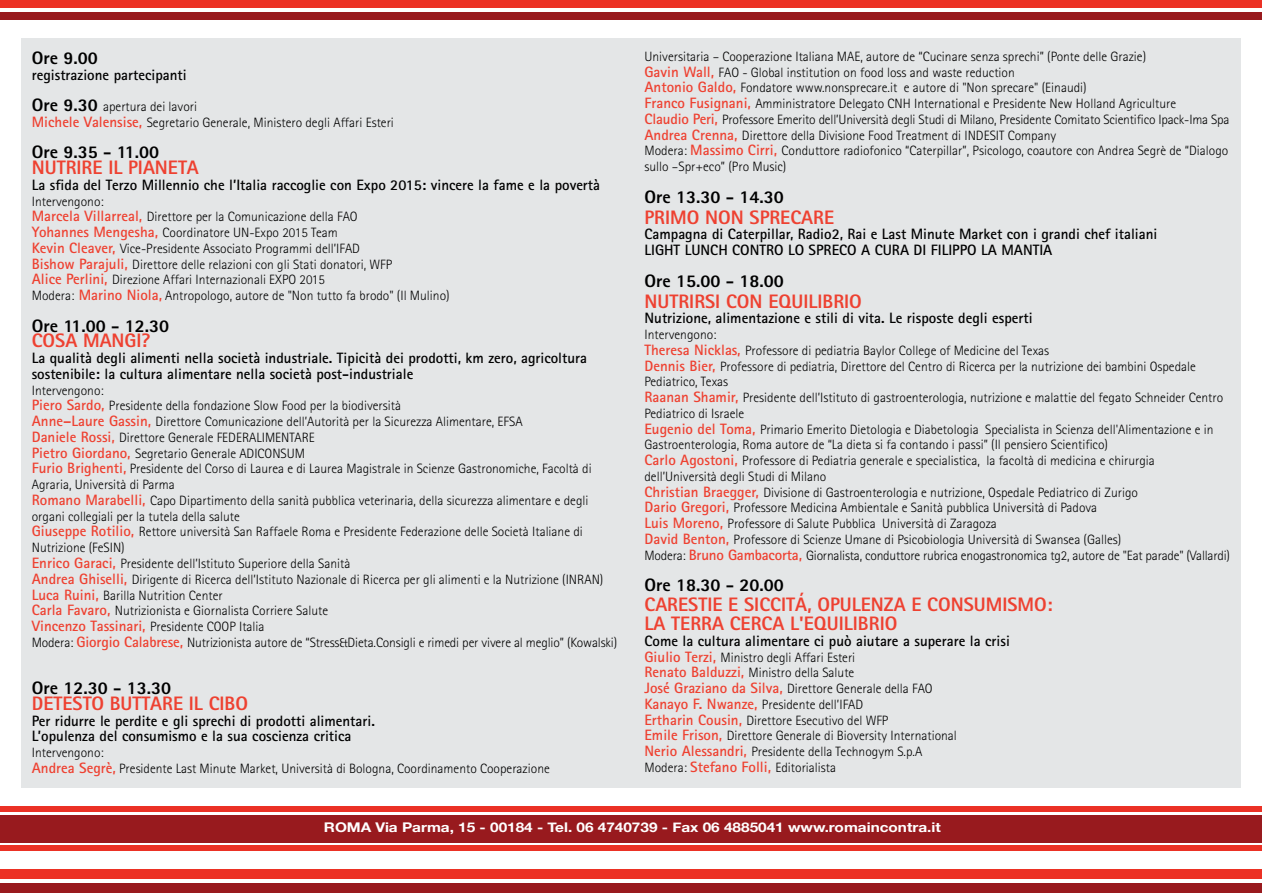
<style>
.page{position:relative;width:1262px;height:893px;background:#fff}
.page>*{position:absolute;margin:0;border:0;box-sizing:border-box;transform-origin:0 0}
.t1{font:800 19.5px/19.5px "Rotis Sans Serif";color:#ee4131}
.t2{font:800 18px "Rotis Sans Serif";color:#000}
.t3{font:700 15px/15.8px "Rotis Sans Serif";color:#000}
.t4{font:300 13.5px/15.8px "Rotis Sans Serif";color:#000}
.t5{font:700 13.35px "Helvetica Neue";color:#fff;scale:1.15 1}
.s1{font-weight:800;font-size:18px}
.s2{font-weight:700;font-size:15px;color:#ee4131}
</style>
<div class="page">
<div style="left:0;top:869px;width:1262px;height:9px;background:#ec3124"></div>
<div style="left:0;top:884px;width:1262px;height:9px;background:#991a1e"></div>
<div style="left:0;top:0;width:1262px;height:8px;background:#ec3124"></div>
<div style="left:0;top:12px;width:1262px;height:8px;background:#991a1e"></div>
<div style="left:0;top:806px;width:1262px;height:6px;background:#eb3125"></div>
<div style="left:0;top:845px;width:1262px;height:6px;background:#eb3125"></div>
<div style="left:0;top:815px;width:1262px;height:27px;background:#981a1e"></div>
<div style="left:21px;top:38px;width:1220px;height:750px;background:#e4e6e7"></div>
<h2 class="t2" style="left:32px;top:46px;width:68px">Ore 9.00</h2>
<p class="t3" style="left:32px;top:66px;width:156px">registrazione partecipanti</p>
<p class="t4" style="left:32px;top:99px;width:364px"><span class="s1">Ore 9.30</span> apertura dei lavori<br><span class="s2">Michele Valensise,</span> Segretario Generale, Ministero degli Affari Esteri</p>
<h2 class="t2" style="left:32px;top:141px;width:129px">Ore 9.35 - 11.00</h2>
<h1 class="t1" style="left:32px;top:158px;width:168px">NUTRIRE IL PIANETA</h1>
<p class="t3" style="left:32px;top:177px;width:570px">La sfida del Terzo Millennio che l’Italia raccoglie con Expo 2015: vincere la fame e la povertà</p>
<p class="t4" style="left:32px;top:193px;width:419px">Intervengono:<br><span class="s2">Marcela Villarreal,</span> Direttore per la Comunicazione della FAO<br><span class="s2">Yohannes Mengesha,</span> Coordinatore UN-Expo 2015 Team<br><span class="s2">Kevin Cleaver,</span> Vice-Presidente Associato Programmi dell’IFAD<br><span class="s2">Bishow Parajuli,</span> Direttore delle relazioni con gli Stati donatori, WFP<br><span class="s2">Alice Perlini,</span> Direzione Affari Internazionali EXPO 2015<br>Modera: <span class="s2">Marino Niola,</span> Antropologo, autore de "Non tutto fa brodo" (Il Mulino)</p>
<h2 class="t2" style="left:32px;top:314px;width:139px">Ore 11.00 - 12.30</h2>
<h1 class="t1" style="left:32px;top:331px;width:120px">COSA MANGI?</h1>
<p class="t3" style="left:32px;top:350px;width:557px">La qualità degli alimenti nella società industriale. Tipicità dei prodotti, km zero, agricoltura sostenibile: la cultura alimentare nella società post-industriale</p>
<p class="t4" style="left:32px;top:382px;width:587px">Intervengono:<br><span class="s2">Piero Sardo,</span> Presidente della fondazione Slow Food per la biodiversità<br><span class="s2">Anne–Laure Gassin,</span> Direttore Comunicazione dell’Autorità per la Sicurezza Alimentare, EFSA<br><span class="s2">Daniele Rossi,</span> Direttore Generale FEDERALIMENTARE<br><span class="s2">Pietro Giordano,</span> Segretario Generale ADICONSUM<br><span class="s2">Furio Brighenti,</span> Presidente del Corso di Laurea e di Laurea Magistrale in Scienze Gastronomiche, Facoltà di Agraria, Università di Parma<br><span class="s2">Romano Marabelli,</span> Capo Dipartimento della sanità pubblica veterinaria, della sicurezza alimentare e degli organi collegiali per la tutela della salute<br><span class="s2">Giuseppe Rotilio,</span> Rettore università San Raffaele Roma e Presidente Federazione delle Società Italiane di Nutrizione (FeSIN)<br><span class="s2">Enrico Garaci,</span> Presidente dell’Istituto Superiore della Sanità<br><span class="s2">Andrea Ghiselli,</span> Dirigente di Ricerca dell’Istituto Nazionale di Ricerca per gli alimenti e la Nutrizione (INRAN)<br><span class="s2">Luca Ruini,</span> Barilla Nutrition Center<br><span class="s2">Carla Favaro,</span> Nutrizionista e Giornalista Corriere Salute<br><span class="s2">Vincenzo Tassinari,</span> Presidente COOP Italia<br>Modera: <span class="s2">Giorgio Calabrese,</span> Nutrizionista autore de “Stress&amp;Dieta.Consigli e rimedi per vivere al meglio” (Kowalski)</p>
<h2 class="t2" style="left:32px;top:676px;width:141px">Ore 12.30 - 13.30</h2>
<h1 class="t1" style="left:32px;top:693px;width:218px">DETESTO BUTTARE IL CIBO</h1>
<p class="t3" style="left:32px;top:712px;width:345px">Per ridurre le perdite e gli sprechi di prodotti alimentari.<br>L’opulenza del consumismo e la sua coscienza critica</p>
<p class="t4" style="left:32px;top:745px;width:520px">Intervengono:<br><span class="s2">Andrea Segrè,</span> Presidente Last Minute Market, Università di Bologna, Coordinamento Cooperazione</p>
<p class="t4" style="left:644px;top:48px;width:586px">Universitaria – Cooperazione Italiana MAE, autore de “Cucinare senza sprechi” (Ponte delle Grazie)<br><span class="s2">Gavin Wall,</span> FAO - Global institution on food loss and waste reduction<br><span class="s2">Antonio Galdo,</span> Fondatore www.nonsprecare.it e autore di "Non sprecare" (Einaudi)<br><span class="s2">Franco Fusignani,</span> Amministratore Delegato CNH International e Presidente New Holland Agriculture<br><span class="s2">Claudio Peri,</span> Professore Emerito dell’Università degli Studi di Milano, Presidente Comitato Scientifico Ipack-Ima Spa <span class="s2">Andrea Crenna,</span> Direttore della Divisione Food Treatment di INDESIT Company<br>Modera: <span class="s2">Massimo Cirri,</span> Conduttore radiofonico “Caterpillar”, Psicologo, coautore con Andrea Segrè de “Dialogo sullo –Spr+eco” (Pro Music)</p>
<h2 class="t2" style="left:644px;top:185px;width:141px">Ore 13.30 - 14.30</h2>
<h1 class="t1" style="left:644px;top:207px;width:191px">PRIMO NON SPRECARE</h1>
<p class="t3" style="left:644px;top:226px;width:514px">Campagna di Caterpillar, Radio2, Rai e Last Minute Market con i grandi chef italiani<br>LIGHT LUNCH CONTRO LO SPRECO A CURA DI FILIPPO LA MANTIA</p>
<h2 class="t2" style="left:644px;top:269px;width:141px">Ore 15.00 - 18.00</h2>
<h1 class="t1" style="left:644px;top:291px;width:219px">NUTRIRSI CON EQUILIBRIO</h1>
<p class="t3" style="left:644px;top:310px;width:390px">Nutrizione, alimentazione e stili di vita. Le risposte degli esperti</p>
<p class="t4" style="left:644px;top:327px;width:587px">Intervengono:<br><span class="s2">Theresa Nicklas,</span> Professore di pediatria Baylor College of Medicine del Texas<br><span class="s2">Dennis Bier,</span> Professore di pediatria, Direttore del Centro di Ricerca per la nutrizione dei bambini Ospedale Pediatrico, Texas<br><span class="s2">Raanan Shamir,</span> Presidente dell’Istituto di gastroenterologia, nutrizione e malattie del fegato Schneider Centro Pediatrico di Israele<br><span class="s2">Eugenio del Toma,</span> Primario Emerito Dietologia e Diabetologia Specialista in Scienza dell'Alimentazione e in Gastroenterologia, Roma autore de “La dieta si fa contando i passi” (Il pensiero Scientifico)<br><span class="s2">Carlo Agostoni,</span> Professore di Pediatria generale e specialistica, la facoltà di medicina e chirurgia dell’Università degli Studi di Milano<br><span class="s2">Christian Braegger,</span> Divisione di Gastroenterologia e nutrizione, Ospedale Pediatrico di Zurigo<br><span class="s2">Dario Gregori,</span> Professore Medicina Ambientale e Sanità pubblica Università di Padova<br><span class="s2">Luis Moreno,</span> Professore di Salute Pubblica Università di Zaragoza<br><span class="s2">David Benton,</span> Professore di Scienze Umane di Psicobiologia Università di Swansea (Galles)<br>Modera: <span class="s2">Bruno Gambacorta,</span> Giornalista, conduttore rubrica enogastronomica tg2, autore de "Eat parade" (Vallardi)</p>
<h2 class="t2" style="left:644px;top:574px;width:141px">Ore 18.30 - 20.00</h2>
<h1 class="t1" style="left:644px;top:594px;width:410px">CARESTIE E SICCITÁ, OPULENZA E CONSUMISMO:<br>LA TERRA CERCA L'EQUILIBRIO</h1>
<p class="t3" style="left:644px;top:633px;width:367px">Come la cultura alimentare ci può aiutare a superare la crisi</p>
<p class="t4" style="left:644px;top:649px;width:314px"><span class="s2">Giulio Terzi,</span> Ministro degli Affari Esteri<br><span class="s2">Renato Balduzzi,</span> Ministro della Salute<br><span class="s2">José Graziano da Silva,</span> Direttore Generale della FAO <span class="s2">Kanayo F. Nwanze,</span> Presidente dell’IFAD<br><span class="s2">Ertharin Cousin,</span> Direttore Esecutivo del WFP<br><span class="s2">Emile Frison,</span> Direttore Generale di Bioversity International <span class="s2">Nerio Alessandri,</span> Presidente della Technogym S.p.A Modera: <span class="s2">Stefano Folli,</span> Editorialista</p>
<p class="t5" style="left:324px;top:815px;width:538px">ROMA Via Parma, 15 - 00184 - Tel. 06 4740739 - Fax 06 4885041 www.romaincontra.it</p>
</div>
